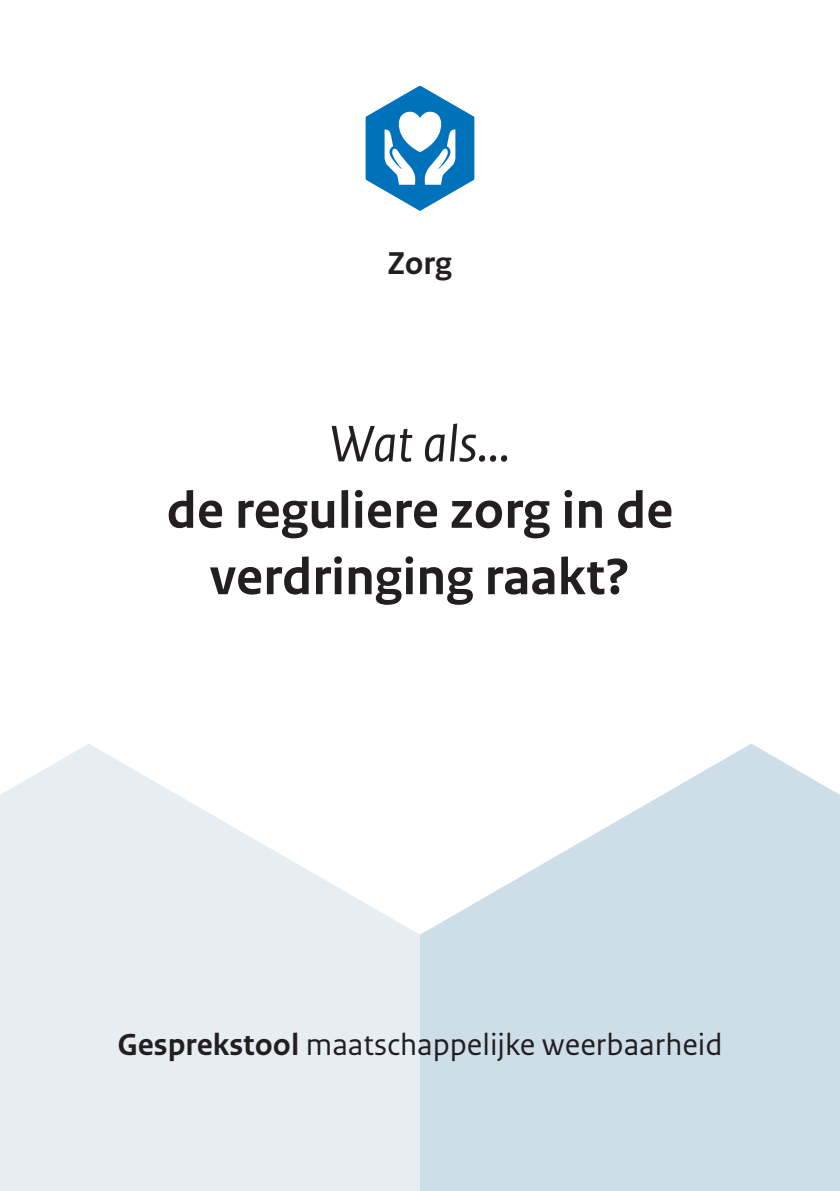
<style>
.page{position:relative;width:840px;height:1191px;background:#fff}
.page>*{position:absolute;margin:0;border:0;box-sizing:border-box;transform-origin:0 0}
.tool_-_V___Wat_als{font:700 54px/66.4px "Rijksoverheid Sans Text";color:#231f20;text-align:center}
.tool_-_V___Wat_als-2{font:italic 54px "Rijksoverheid Sans Text";color:#231f20}
.t1{font:700 33.2px "Rijksoverheid Sans Text";color:#231f20}
.t2{font:32px "Rijksoverheid Sans Text";color:#231f20}
.s1{font-weight:700}
</style>
<div class="page">
<svg style="left:420px;top:744px;width:419px;height:447px;fill:#cddee9"></svg>
<svg style="left:0;top:744px;width:420px;height:447px;fill:#e6eef4"></svg>
<svg style="left:0;top:744px;width:89px;height:190px;background:#e9f0f5"></svg>
<svg style="left:750px;top:743px;width:89px;height:191px;background:#d3e2eb"></svg>
<svg style="left:365px;top:86px;width:110px;height:125px"></svg>
<p class="t1" style="left:387px;top:244px;width:66px">Zorg</p>
<p class="tool_-_V___Wat_als-2" style="left:329px;top:413px;width:182px">Wat als...</p>
<p class="tool_-_V___Wat_als" style="left:166px;top:478px;width:508px">de reguliere zorg in de verdringing raakt?</p>
<p class="t2" style="left:117px;top:1026px;width:606px"><span class="s1">Gesprekstool</span> maatschappelijke weerbaarheid</p>
</div>
